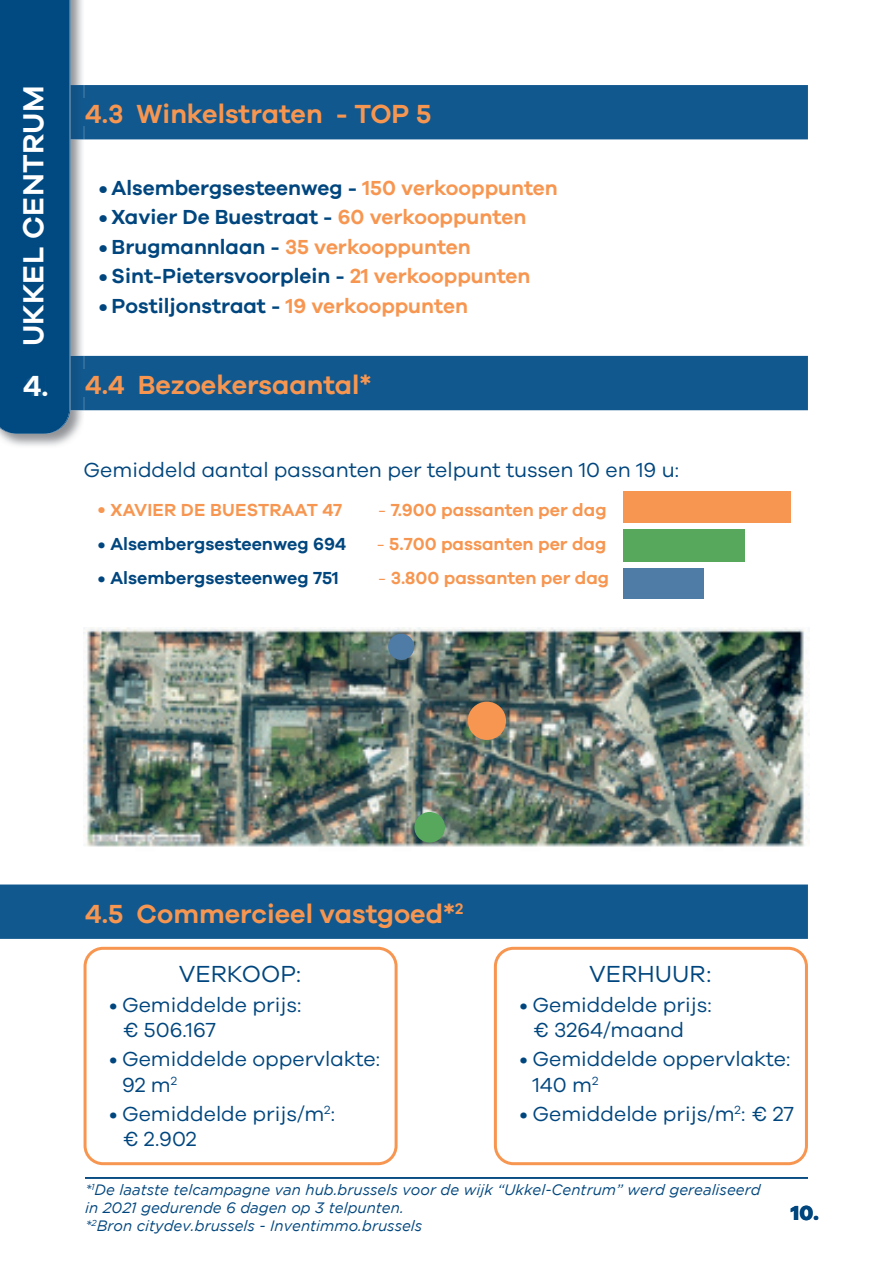
<style>
.page{position:relative;width:893px;height:1263px;background:#fff}
.page>*{position:absolute;margin:0;border:0;box-sizing:border-box;transform-origin:0 0}
.t1{font:600 30px "Galano Grotesque";letter-spacing:.01em;color:#fff}
.t2{font:600 27px "Galano Grotesque";color:#f79650}
.t3{font:24px "Galano Grotesque";color:#00467e}
.t4{font:21px/25.2px "Galano Grotesque";color:#00467e}
.t5{font:600 21px "Galano Grotesque";color:#00467e}
.t6{font:600 21px "Galano Grotesque";color:#f79650}
.t7{font:800 21px "Galano Grotesque";color:#00467e}
.t8{font:600 18px "Galano Grotesque";color:#f79650}
.t9{font:600 18px "Galano Grotesque";color:#00467e}
.t10{font:italic 15px/18px "Gotham";color:#00467e}
.s1{color:#f79650}
.s2{color:#00467e}
.s3{font-size:30px;color:#fff}
.s4{font-weight:400}
</style>
<div class="page">
<img style="left:0;top:0;width:85px;height:446px">
<img style="left:69px;top:0;width:1px;height:434px">
<div style="left:0;top:0;width:69px;height:434px;background:#004981"></div>
<div style="left:27px;top:376px;width:18px;height:20px;background:#004981"></div>
<hr style="left:85px;top:1177px;width:723px;height:2px;background:#00467e">
<div style="left:85px;top:356px;width:723px;height:54px;background:#11588f"></div>
<img style="left:70px;top:356px;width:15px;height:54px">
<div style="left:0;top:884px;width:808px;height:55px;background:#11588f"></div>
<div style="left:623px;top:492px;width:168px;height:31px;background:#f79650"></div>
<div style="left:623px;top:529px;width:121px;height:32px;background:#57a75d"></div>
<div style="left:623px;top:568px;width:81px;height:30px;background:#4f7ca6"></div>
<div style="left:84px;top:947px;width:314px;height:218px;border:3px solid #f79650;border-radius:18px"></div>
<div style="left:494px;top:947px;width:314px;height:218px;border:3px solid #f79650;border-radius:18px"></div>
<div style="left:85px;top:85px;width:723px;height:54px;background:#11588f"></div>
<img style="left:70px;top:85px;width:15px;height:54px">
<img style="left:84px;top:627px;width:726px;height:220px">
<div style="left:468px;top:702px;width:38px;height:38px;background:#f79650;border-radius:50%"></div>
<div style="left:414px;top:812px;width:31px;height:30px;background:#57a75d;border-radius:50%"></div>
<div style="left:388px;top:634px;width:26px;height:26px;background:#4f7ca6;border-radius:50%"></div>
<h1 class="t1" style="left:15px;top:346px;width:262px;rotate:-90deg">UKKEL CENTRUM</h1>
<p class="t2" style="left:85px;top:98px;width:348px">4.3 Winkelstraten - TOP 5</p>
<p class="t5" style="left:99px;top:175px;width:460px">• Alsembergsesteenweg - <span class="s1">150 verkooppunten</span></p>
<p class="t5" style="left:99px;top:204px;width:429px">• Xavier De Buestraat - <span class="s1">60 verkooppunten</span></p>
<p class="t6" style="left:99px;top:234px;width:373px"><span class="s2">• Brugmannlaan -</span> 35 verkooppunten</p>
<p class="t5" style="left:99px;top:263px;width:433px">• Sint-Pietersvoorplein - <span class="s1">21 verkooppunten</span></p>
<p class="t5" style="left:99px;top:293px;width:371px">• Postiljonstraat - <span class="s1">19 verkooppunten</span></p>
<p class="t2" style="left:27px;top:369px;width:346px"><span class="s3">1.</span> 4.4 Bezoekersaantal*</p>
<h1 class="t1" style="left:23px;top:368px;width:27px">4.</h1>
<p class="t4" style="left:84px;top:457px;width:597px">Gemiddeld aantal passanten per telpunt tussen 10 en 19 u:</p>
<p class="t8" style="left:98px;top:499px;width:246px">• XAVIER DE BUESTRAAT 47</p>
<p class="t8" style="left:378px;top:499px;width:230px"><span class="s4">-</span> 7.900 passanten per dag</p>
<p class="t9" style="left:98px;top:533px;width:250px">• Alsembergsesteenweg 694</p>
<p class="t8" style="left:377px;top:533px;width:231px"><span class="s4">-</span> 5.700 passanten per dag</p>
<p class="t9" style="left:98px;top:567px;width:243px">• Alsembergsesteenweg 751</p>
<p class="t8" style="left:378px;top:567px;width:232px"><span class="s4">-</span> 3.800 passanten per dag</p>
<p class="t2" style="left:85px;top:897px;width:380px">4.5 Commercieel vastgoed*<sup>2</sup></p>
<p class="t3" style="left:179px;top:960px;width:124px">VERKOOP:</p>
<p class="t4" style="left:122px;top:991px;width:181px;text-indent:-13px">• Gemiddelde prijs: € 506.167</p>
<p class="t4" style="left:122px;top:1046px;width:260px;text-indent:-13px">• Gemiddelde oppervlakte:<br>92 m<sup>2</sup></p>
<p class="t4" style="left:122px;top:1101px;width:215px;text-indent:-13px">• Gemiddelde prijs/m<sup>2</sup>: € 2.902</p>
<p class="t3" style="left:589px;top:960px;width:124px">VERHUUR:</p>
<p class="t4" style="left:532px;top:991px;width:181px;text-indent:-13px">• Gemiddelde prijs: € 3264/maand</p>
<p class="t4" style="left:532px;top:1046px;width:260px;text-indent:-13px">• Gemiddelde oppervlakte:<br>140 m<sup>2</sup></p>
<p class="t4" style="left:520px;top:1101px;width:276px">• Gemiddelde prijs/m<sup>2</sup>: € 27</p>
<p class="t10" style="left:85px;top:1181px;width:677px">*<sup>1</sup>De laatste telcampagne van hub.brussels voor de wijk “Ukkel-Centrum” werd gerealiseerd in 2021 gedurende 6 dagen op 3 telpunten.<br>*<sup>2</sup>Bron citydev.brussels - Inventimmo.brussels</p>
<p class="t7" style="left:791px;top:1200px;width:29px">10.</p>
</div>
